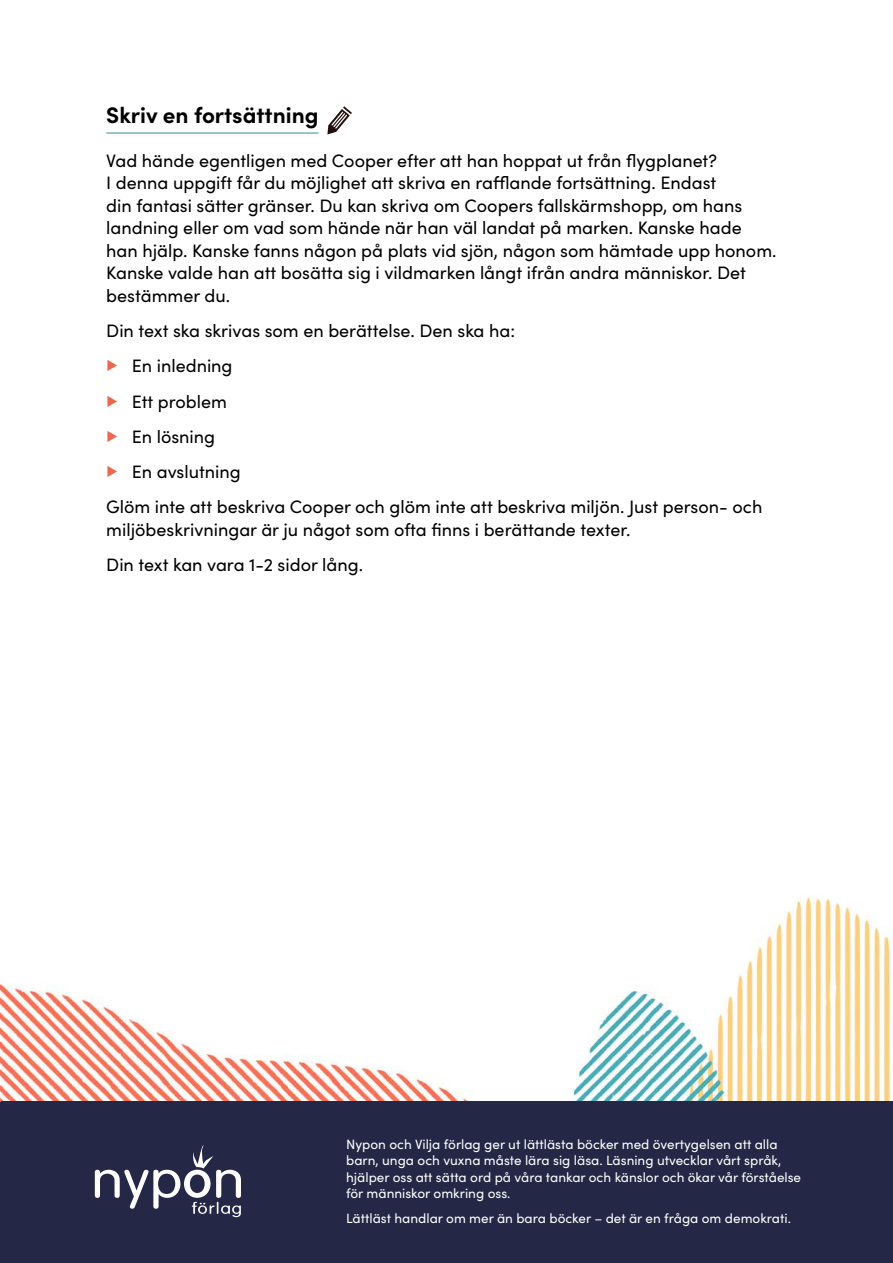
<style>
.page{position:relative;width:893px;height:1263px;background:#fff}
.page>*{position:absolute;margin:0;border:0;box-sizing:border-box;transform-origin:0 0}
.t1{font:700 22.5px "Sofia Pro";color:#000}
.t2{font:18px/22.5px "Sofia Pro";color:#000}
.t3{font:13.5px/16.5px "Sofia Pro";color:#fff}
.s1{font-weight:700;color:#ea684f}
</style>
<div class="page">
<img style="left:0;top:897px;width:891px;height:204px">
<div style="left:0;top:1101px;width:893px;height:162px;background:#242745"></div>
<hr style="left:106px;top:132px;width:213px;height:2px;background:#7bb3be">
<svg style="left:327px;top:106px;width:25px;height:28px"></svg>
<svg style="left:95px;top:1145px;width:146px;height:72px"></svg>
<p class="t1" style="left:106px;top:98px;width:214px">Skriv en fortsättning</p>
<p class="t2" style="left:106px;top:148px;width:672px">Vad hände egentligen med Cooper efter att han hoppat ut från flygplanet?<br>I denna uppgift får du möjlighet att skriva en rafflande fortsättning. Endast<br>din fantasi sätter gränser. Du kan skriva om Coopers fallskärmshopp, om hans landning eller om vad som hände när han väl landat på marken. Kanske hade han hjälp. Kanske fanns någon på plats vid sjön, någon som hämtade upp honom.<br>Kanske valde han att bosätta sig i vildmarken långt ifrån andra människor. Det bestämmer du.</p>
<p class="t2" style="left:106px;top:312px;width:658px;line-height:35.2px">Din text ska skrivas som en berättelse. Den ska ha:<br><span class="s1">▶</span> En inledning<br><span class="s1">▶</span> Ett problem<br><span class="s1">▶</span> En lösning<br><span class="s1">▶</span> En avslutning<br>Glöm inte att beskriva Cooper och glöm inte att beskriva miljön. Just person- och</p>
<p class="t2" style="left:106px;top:511px;width:526px;line-height:35.2px">miljöbeskrivningar är ju något som ofta finns i berättande texter.<br>Din text kan vara 1-2 sidor lång.</p>
<p class="t3" style="left:346px;top:1135px;width:456px">Nypon och Vilja förlag ger ut lättlästa böcker med övertygelsen att alla barn, unga och vuxna måste lära sig läsa. Läsning utvecklar vårt språk, hjälper oss att sätta ord på våra tankar och känslor och ökar vår förståelse för människor omkring oss.</p>
<p class="t3" style="left:346px;top:1210px;width:446px">Lättläst handlar om mer än bara böcker – det är en fråga om demokrati.</p>
</div>
